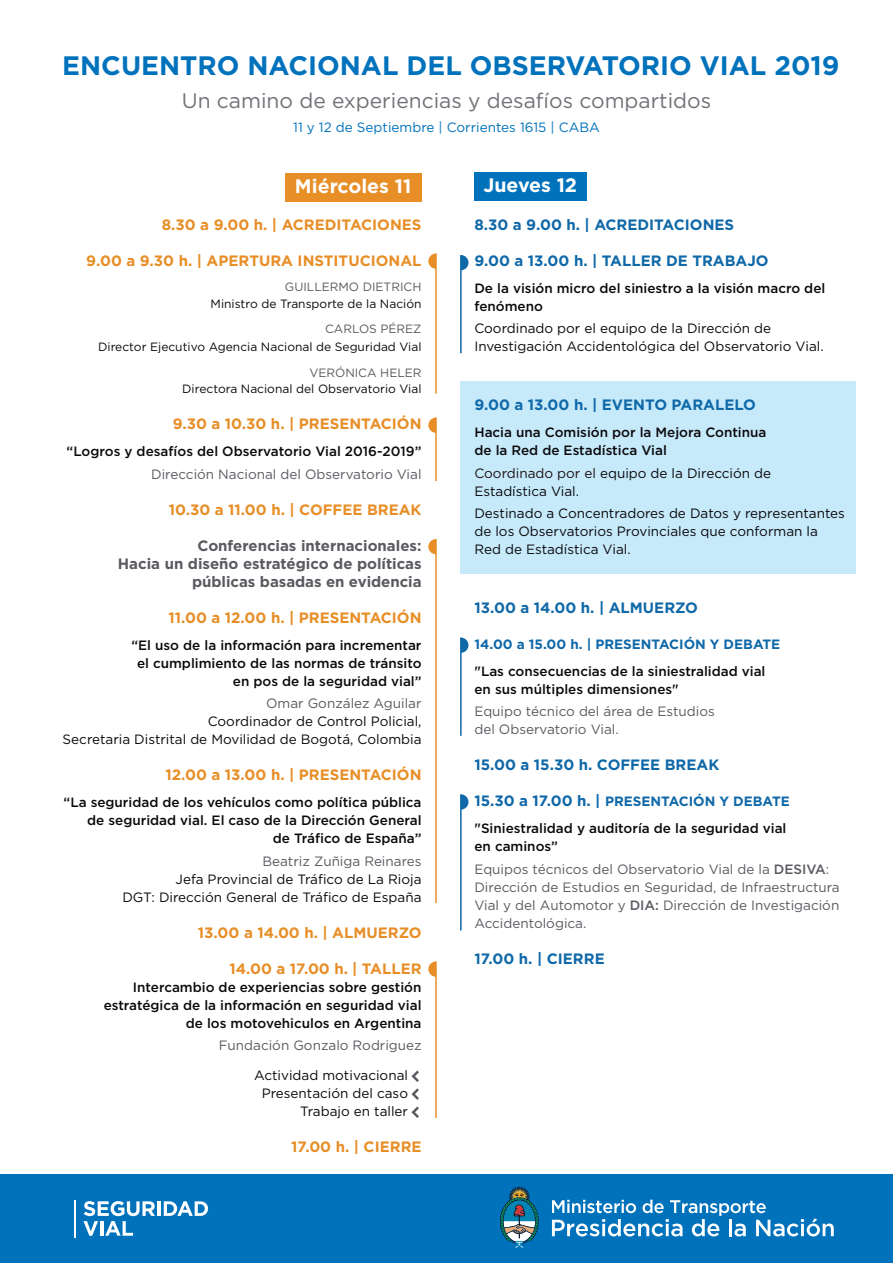
<style>
.page{position:relative;width:893px;height:1263px;background:#fff}
.page>*{position:absolute;margin:0;border:0;box-sizing:border-box;transform-origin:0 0}
.t1{font:700 26.7px "Gotham";color:#0072bc}
.t2{font:21px "Gotham";color:#717178}
.t3{font:700 19.5px "Gotham";color:#fff}
.t4{font:700 15px "Gotham";color:#e78e27}
.t5{font:700 15px "Gotham";color:#0f68a8}
.t6{font:700 15px/18px "Gotham";letter-spacing:-.005em;color:#5a5b61;text-align:right}
.t7{font:500 13.5px/18px "Gotham";color:#0c090d}
.t8{font:13.5px/18px "Gotham";color:#0c090d;text-align:right}
.t9{font:13.5px/18px "Gotham";color:#5a5b61}
.t10{font:13.5px "Gotham";color:#0072bc}
.t11{font:700 13.5px "Gotham";color:#0f68a8}
.t12{font:12px "Gotham";color:#0c090d}
.t13{font:12px "Gotham";color:#5a5b61}
.s1{color:#1f1114}
.s2{font-weight:700;font-size:15px;color:#0f68a8}
.s3{font-weight:700;color:#0f68a8}
.s4{font-weight:500;color:#0c090d}
.s5{font-weight:500}
</style>
<div class="page">
<div style="left:461px;top:381px;width:395px;height:192px;background:#c6eafa"></div>
<div style="left:285px;top:173px;width:136px;height:29px;background:#e78e27"></div>
<hr style="left:435px;top:254px;width:2px;height:140px;background:#e78e27">
<svg style="left:428px;top:254px;width:8px;height:15px"></svg>
<hr style="left:435px;top:418px;width:2px;height:63px;background:#e78e27">
<svg style="left:428px;top:417px;width:8px;height:16px"></svg>
<hr style="left:435px;top:539px;width:2px;height:364px;background:#e78e27">
<svg style="left:428px;top:539px;width:7px;height:15px"></svg>
<hr style="left:435px;top:961px;width:2px;height:157px;background:#e78e27">
<svg style="left:428px;top:961px;width:8px;height:16px"></svg>
<div style="left:474px;top:172px;width:112px;height:29px;background:#0072bc"></div>
<hr style="left:460px;top:638px;width:2px;height:98px;background:#0f68a8">
<svg style="left:461px;top:638px;width:7px;height:15px"></svg>
<hr style="left:460px;top:255px;width:2px;height:98px;background:#0f68a8">
<svg style="left:462px;top:255px;width:6px;height:15px"></svg>
<hr style="left:460px;top:794px;width:2px;height:136px;background:#0f68a8">
<svg style="left:461px;top:794px;width:7px;height:16px"></svg>
<svg style="left:411px;top:1070px;width:8px;height:12px"></svg>
<svg style="left:411px;top:1088px;width:8px;height:12px"></svg>
<svg style="left:411px;top:1106px;width:8px;height:12px"></svg>
<div style="left:0;top:1175px;width:893px;height:88px;background:#0072bc"></div>
<svg style="left:552px;top:1200px;width:282px;height:36px"></svg>
<svg style="left:500px;top:1186px;width:39px;height:62px"></svg>
<hr style="left:157px;top:1201px;width:3px;height:15px;background:#fff">
<svg style="left:164px;top:1201px;width:44px;height:15px"></svg>
<svg style="left:83px;top:1201px;width:72px;height:35px"></svg>
<hr style="left:74px;top:1200px;width:2px;height:37px;background:#fff">
<h1 class="t1" style="left:62px;top:48px;width:779px">ENCUENTRO NACIONAL DEL OBSERVATORIO VIAL 2019</h1>
<h2 class="t2" style="left:182px;top:87px;width:531px">Un camino de experiencias y desafíos compartidos</h2>
<p class="t10" style="left:293px;top:119px;width:308px">11 y 12 de Septiembre | Corrientes 1615 | CABA</p>
<h3 class="t3" style="left:295px;top:173px;width:118px">Miércoles 11</h3>
<p class="t4" style="left:162px;top:214px;width:261px">8.30 a 9.00 h. | ACREDITACIONES</p>
<p class="t4" style="left:86px;top:250px;width:337px">9.00 a 9.30 h. | APERTURA INSTITUCIONAL</p>
<p class="t13" style="left:285px;top:279px;width:138px">GUILLERMO DIETRICH</p>
<p class="t12" style="left:211px;top:296px;width:212px">Ministro de Transporte de la Nación</p>
<p class="t13" style="left:325px;top:321px;width:98px">CARLOS PÉREZ</p>
<p class="t12" style="left:98px;top:339px;width:325px">Director Ejecutivo Agencia Nacional de Seguridad Vial</p>
<p class="t13" style="left:309px;top:365px;width:114px">VERÓNICA HELER</p>
<p class="t12" style="left:182px;top:381px;width:241px">Directora Nacional del Observatorio Vial</p>
<p class="t4" style="left:173px;top:414px;width:250px">9.30 a 10.30 h. | PRESENTACIÓN</p>
<p class="t7" style="left:67px;top:442px;width:356px">“Logros y desafíos del Observatorio Vial 2016-2019”</p>
<p class="t9" style="left:151px;top:464px;width:272px">Dirección Nacional del Observatorio Vial</p>
<p class="t4" style="left:169px;top:499px;width:254px">10.30 a 11.00 h. | COFFEE BREAK</p>
<p class="t6" style="left:118px;top:536px;width:305px">Conferencias internacionales:<br>Hacia un diseño estratégico de políticas públicas basadas en evidencia</p>
<p class="t4" style="left:168px;top:607px;width:255px">11.00 a 12.00 h. | PRESENTACIÓN</p>
<p class="t7" style="left:131px;top:636px;width:292px;text-align:right">“El uso de la información para incrementar el cumplimiento de las normas de tránsito en pos de la seguridad vial”</p>
<p class="t9" style="left:266px;top:694px;width:157px">Omar González Aguilar</p>
<p class="t8" style="left:63px;top:712px;width:360px">Coordinador de Control Policial,<br>Secretaria Distrital de Movilidad de Bogotá, Colombia</p>
<p class="t4" style="left:166px;top:765px;width:258px">12.00 a 13.00 h. | PRESENTACIÓN</p>
<p class="t7" style="left:64px;top:793px;width:359px;text-align:right">“La seguridad de los vehículos como política pública de seguridad vial. El caso de la Dirección General<br>de Tráfico de España”</p>
<p class="t9" style="left:262px;top:851px;width:161px">Beatriz Zuñiga Reinares</p>
<p class="t8" style="left:122px;top:869px;width:301px">Jefa Provincial de Tráfico de La Rioja<br>DGT: Dirección General de Tráfico de España</p>
<p class="t4" style="left:198px;top:922px;width:225px">13.00 a 14.00 h. | ALMUERZO</p>
<p class="t4" style="left:229px;top:958px;width:194px">14.00 a 17.00 h. | TALLER</p>
<p class="t7" style="left:104px;top:978px;width:319px;text-align:right">Intercambio de experiencias sobre gestión estratégica de la información en seguridad vial de los motovehiculos en Argentina</p>
<p class="t9" style="left:219px;top:1036px;width:204px">Fundación Gonzalo Rodriguez</p>
<p class="t8" style="left:254px;top:1066px;width:155px">Actividad motivacional<br>Presentación del caso<br>Trabajo en taller</p>
<p class="t4" style="left:291px;top:1137px;width:132px">17.00 h. | CIERRE</p>
<h3 class="t3" style="left:483px;top:172px;width:95px">Jueves 12</h3>
<p class="t5" style="left:474px;top:215px;width:261px">8.30 a 9.00 h. | ACREDITACIONES</p>
<p class="t5" style="left:474px;top:251px;width:296px">9.00 a 13.00 h. | TALLER DE TRABAJO</p>
<p class="t7" style="left:474px;top:279px;width:352px">De la visión micro del siniestro a la visión macro del fenómeno</p>
<p class="t8" style="left:474px;top:319px;width:351px;text-align:left">Coordinado por el equipo de la Dirección de<br>Investigación Accidentológica del Observatorio Vial.</p>
<p class="t5" style="left:474px;top:395px;width:283px">9.00 a 13.00 h. | EVENTO PARALELO</p>
<p class="t7" style="left:474px;top:423px;width:294px">Hacia una Comisión por la Mejora Continua de la Red de Estadística Vial</p>
<p class="t8" style="left:474px;top:463px;width:298px;text-align:left"><span class="s1">Coordinado por el</span> equipo de la Dirección de<br>Estadística Vial.</p>
<p class="t8" style="left:474px;top:504px;width:372px;text-align:left">Destinado a Concentradores de Datos y representantes de los Observatorios Provinciales que conforman la<br>Red de Estadística Vial.</p>
<p class="t5" style="left:474px;top:597px;width:225px">13.00 a 14.00 h. | ALMUERZO</p>
<p class="t11" style="left:474px;top:635px;width:307px">14.00 a 15.00 h. | PRESENTACIÓN Y DEBATE</p>
<p class="t7" style="left:474px;top:662px;width:293px">"Las consecuencias de la siniestralidad vial en sus múltiples dimensiones"</p>
<p class="t9" style="left:474px;top:702px;width:242px">Equipo técnico del área de Estudios del Observatorio Vial.</p>
<p class="t5" style="left:474px;top:755px;width:246px">15.00 a 15.30 h. COFFEE BREAK</p>
<p class="t7" style="left:474px;top:788px;width:317px;line-height:27px"><span class="s2">15.30 a 17.00 h. |</span> <span class="s3">PRESENTACIÓN Y DEBATE </span>"Siniestralidad y auditoría de la seguridad vial</p>
<p class="t9" style="left:474px;top:835px;width:356px;line-height:22.5px"><span class="s4">en caminos”<br></span>Equipos técnicos del Observatorio Vial de la <span class="s5">DESIVA</span>:</p>
<p class="t9" style="left:474px;top:877px;width:367px;text-align:justify">Dirección de Estudios en Seguridad, de Infraestructura Vial y del Automotor y <span class="s5">DIA:</span> Dirección de Investigación Accidentológica.</p>
<p class="t5" style="left:474px;top:948px;width:132px">17.00 h. | CIERRE</p>
</div>
